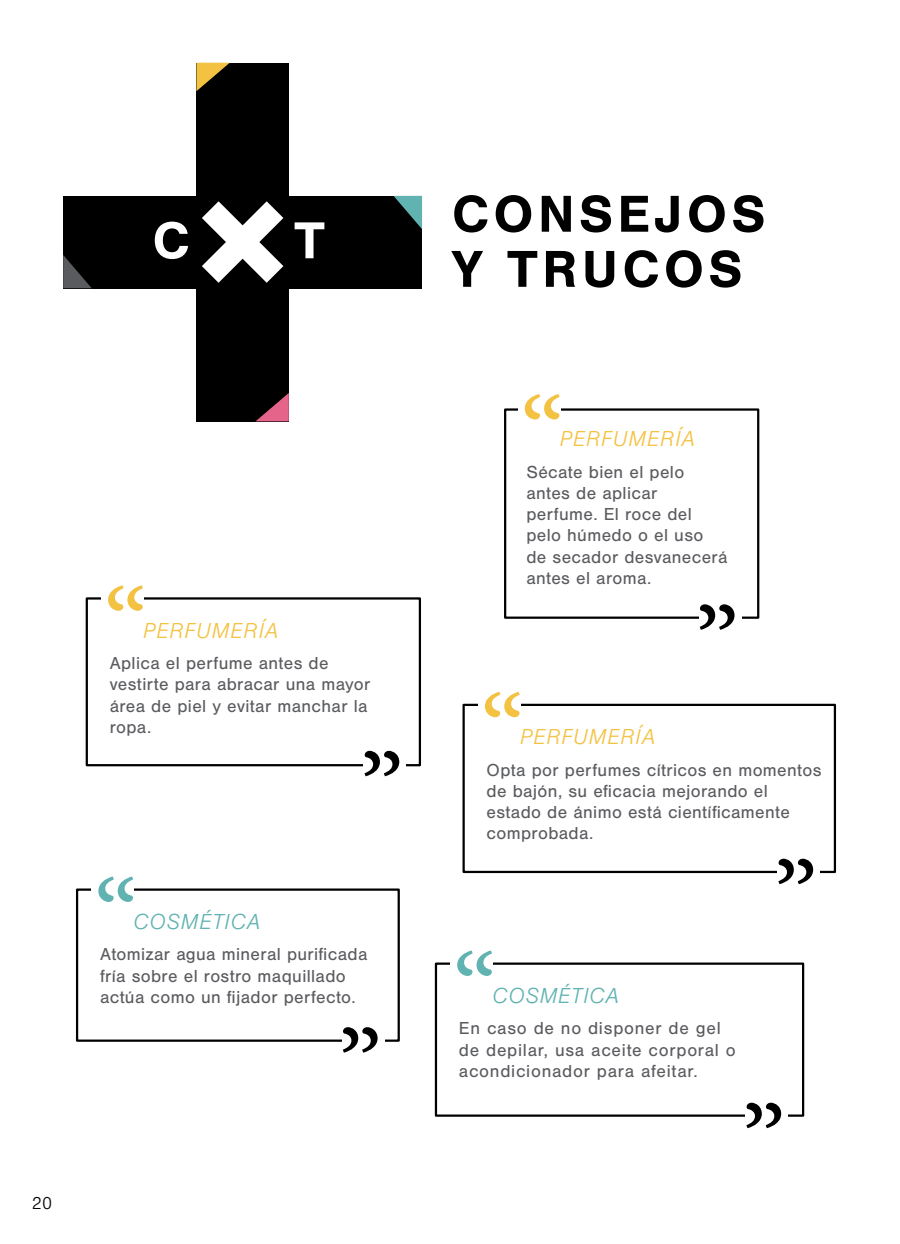
<style>
.page{position:relative;width:900px;height:1244px;background:#fff}
.page>*{position:absolute;margin:0;border:0;box-sizing:border-box;transform-origin:0 0}
.t1{font:110.48px "Minion Pro";color:#000}
.t2{font:110.48px "Minion Pro";color:#f4c242}
.t3{font:110.48px "Minion Pro";color:#60b3b1}
.t4{font:700 53.77px/55.1px "Nimbus San";letter-spacing:.08em;color:#000}
.t5{font:700 53.77px "Nimbus San";color:#fff}
.t6{font:italic 300 22.5px "Nimbus San";letter-spacing:.04em;color:#f4c242}
.t7{font:italic 300 22.5px "Nimbus San";letter-spacing:.04em;color:#60b3b1}
.t8{font:18px/21.2px "Nimbus San";letter-spacing:.02em;color:#5a5b5f}
.t9{font:18px/21.2px "Nimbus San";letter-spacing:.04em;color:#5a5b5f}
.t10{font:300 18px "Nimbus San";color:#000}
</style>
<div class="page">
<div style="left:196px;top:63px;width:93px;height:358px;background:#000"></div>
<svg style="left:196px;top:63px;width:34px;height:28px"></svg>
<svg style="left:256px;top:393px;width:33px;height:28px"></svg>
<div style="left:63px;top:196px;width:359px;height:92px;background:#000"></div>
<div style="left:76px;top:888px;width:324px;height:154px;border:2px solid #000"></div>
<div style="left:434px;top:962px;width:370px;height:154px;border:2px solid #000"></div>
<div style="left:91px;top:880px;width:43px;height:21px;background:#fff"></div>
<div style="left:450px;top:954px;width:43px;height:21px;background:#fff"></div>
<div style="left:342px;top:1028px;width:42px;height:20px;background:#fff"></div>
<div style="left:745px;top:1103px;width:42px;height:21px;background:#fff"></div>
<div style="left:504px;top:408px;width:255px;height:211px;border:2px solid #000"></div>
<div style="left:517px;top:398px;width:43px;height:21px;background:#fff"></div>
<div style="left:698px;top:605px;width:43px;height:21px;background:#fff"></div>
<div style="left:86px;top:597px;width:335px;height:169px;border:2px solid #000"></div>
<div style="left:101px;top:589px;width:43px;height:21px;background:#fff"></div>
<div style="left:363px;top:751px;width:43px;height:21px;background:#fff"></div>
<div style="left:462px;top:704px;width:373px;height:169px;border:2px solid #000"></div>
<div style="left:478px;top:696px;width:42px;height:20px;background:#fff"></div>
<div style="left:777px;top:859px;width:42px;height:21px;background:#fff"></div>
<svg style="left:202px;top:201px;width:81px;height:82px"></svg>
<svg style="left:393px;top:196px;width:29px;height:33px"></svg>
<svg style="left:63px;top:255px;width:29px;height:33px"></svg>
<h2 class="t5" style="left:152px;top:210px;width:39px">C</h2>
<h2 class="t5" style="left:294px;top:210px;width:32px">T</h2>
<h1 class="t2" style="left:103px;top:555px;width:45px">“</h1>
<p class="t6" style="left:143px;top:618px;width:136px">PERFUMERÍA</p>
<p class="t8" style="left:110px;top:653px;width:262px">Aplica el perfume antes de vestirte para abracar una mayor área de piel y evitar manchar la ropa.</p>
<h1 class="t3" style="left:94px;top:846px;width:45px">“</h1>
<p class="t7" style="left:133px;top:909px;width:128px">COSMÉTICA</p>
<h1 class="t1" style="left:404px;top:806px;width:45px;rotate:-180deg">“</h1>
<p class="t8" style="left:100px;top:944px;width:269px">Atomizar agua mineral purificada fría sobre el rostro maquillado actúa como un fijador perfecto.</p>
<h1 class="t1" style="left:382px;top:1083px;width:45px;rotate:-180deg">“</h1>
<p class="t10" style="left:32px;top:1193px;width:22px">20</p>
<h2 class="t4" style="left:452px;top:187px;width:315px">CONSEJOS<br>Y TRUCOS</h2>
<h1 class="t2" style="left:520px;top:364px;width:45px">“</h1>
<p class="t6" style="left:559px;top:427px;width:136px">PERFUMERÍA</p>
<p class="t8" style="left:526px;top:462px;width:202px">Sécate bien el pelo antes de aplicar perfume. El roce del pelo húmedo o el uso de secador desvanecerá antes el aroma.</p>
<h1 class="t2" style="left:480px;top:661px;width:45px">“</h1>
<h1 class="t1" style="left:739px;top:660px;width:45px;rotate:-180deg">“</h1>
<p class="t6" style="left:520px;top:724px;width:136px">PERFUMERÍA</p>
<p class="t8" style="left:486px;top:759px;width:336px">Opta por perfumes cítricos en momentos de bajón, su eficacia mejorando el estado de ánimo está científicamente comprobada.</p>
<h1 class="t1" style="left:817px;top:914px;width:45px;rotate:-180deg">“</h1>
<h1 class="t3" style="left:452px;top:920px;width:45px">“</h1>
<p class="t7" style="left:492px;top:983px;width:128px">COSMÉTICA</p>
<p class="t9" style="left:459px;top:1018px;width:278px">En caso de no disponer de gel de depilar, usa aceite corporal o acondicionador para afeitar.</p>
<h1 class="t1" style="left:785px;top:1158px;width:45px;rotate:-180deg">“</h1>
</div>
